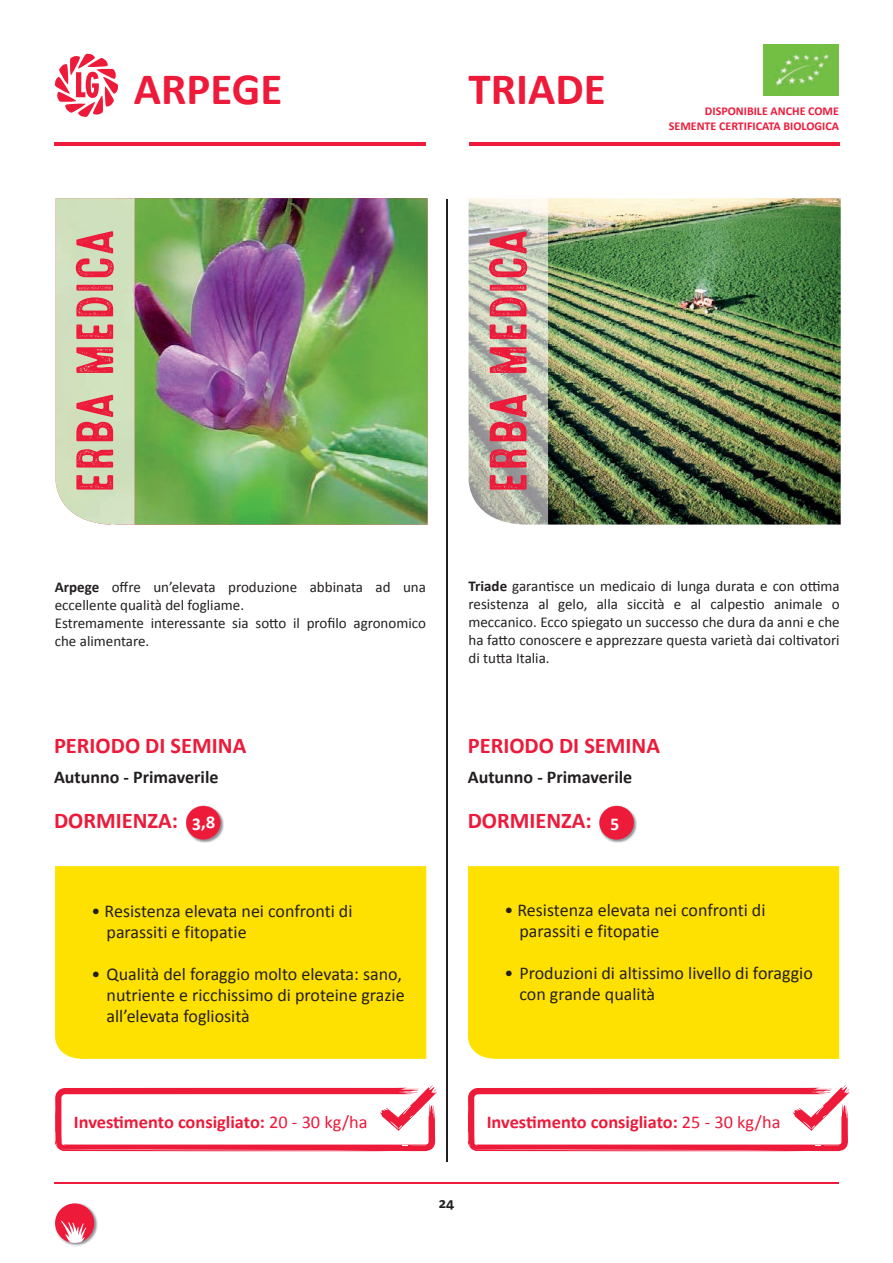
<style>
.page{position:relative;width:893px;height:1263px;background:#fff}
.page>*{position:absolute;margin:0;border:0;box-sizing:border-box;transform-origin:0 0}
.t1{font:52.5px "Microbrew Soft Three";letter-spacing:.015em;color:#ed1a3a}
.t2{font:700 45px "Calibri";color:#ed1a3a}
.t3{font:700 22.5px "Calibri";color:#ed1a3a}
.t4{font:18px/21px "Calibri";color:#231f20}
.t5{font:700 18px "Calibri";color:#ed1a3a}
.t6{font:700 18px "Calibri";color:#231f20}
.t7{font:15px/18px "Calibri";color:#231f20}
.t8{font:700 15px "Calibri";color:#231f20}
.t9{font:700 12px/14.4px "Calibri";color:#ed1a3a;text-align:right}
.s1{font-weight:700}
.s2{font-size:18px;color:#fff}
.s3{font-weight:400}
</style>
<div class="page">
<div style="left:55px;top:866px;width:371px;height:193px;background:#ffe101"></div>
<div style="left:468px;top:866px;width:371px;height:193px;background:#ffe101"></div>
<hr style="left:54px;top:1182px;width:785px;height:2px;background:#ed1a3a">
<img style="left:194px;top:815px;width:30px;height:28px">
<svg style="left:186px;top:806px;width:35px;height:33px"></svg>
<img style="left:607px;top:815px;width:30px;height:28px">
<svg style="left:599px;top:806px;width:35px;height:33px"></svg>
<hr style="left:55px;top:143px;width:371px;height:3px;background:#ed1a3a">
<hr style="left:469px;top:143px;width:371px;height:3px;background:#ed1a3a">
<img style="left:135px;top:198px;width:292px;height:327px">
<img style="left:548px;top:198px;width:293px;height:327px">
<div style="left:55px;top:198px;width:80px;height:327px;background:#cfe0bd"></div>
<svg style="left:468px;top:198px;width:80px;height:327px;background:#c2c6b9"></svg>
<img style="left:764px;top:45px;width:75px;height:50px">
<svg style="left:468px;top:1085px;width:381px;height:66px"></svg>
<svg style="left:55px;top:1085px;width:382px;height:66px"></svg>
<hr style="left:446px;top:199px;width:2px;height:963px;background:#231f20">
<svg style="left:55px;top:53px;width:63px;height:64px"></svg>
<img style="left:55px;top:1203px;width:43px;height:43px">
<div style="left:55px;top:1203px;width:39px;height:40px;background:#ed1a3a;border-radius:50%"></div>
<svg style="left:61px;top:1221px;width:25px;height:22px"></svg>
<h2 class="t2" style="left:134px;top:61px;width:150px">ARPEGE</h2>
<h2 class="t2" style="left:468px;top:61px;width:139px">TRIADE</h2>
<h1 class="t1" style="left:65px;top:493px;width:266px;rotate:-90deg">ERBA MEDICA</h1>
<h1 class="t1" style="left:479px;top:493px;width:266px;rotate:-90deg">ERBA MEDICA</h1>
<p class="t9" style="left:669px;top:103px;width:172px">DISPONIBILE ANCHE COME<br>SEMENTE CERTIFICATA BIOLOGICA</p>
<p class="t7" style="left:55px;top:577px;width:373px"><span class="s1">Arpege</span> offre un’elevata produzione abbinata ad una eccellente qualità del fogliame.<br>Estrema mente interessante sia sotto il profilo agronomico che alimentare.</p>
<p class="t7" style="left:468px;top:576px;width:373px;text-align:justify"><span class="s1">Triade</span> garantisce un medicaio di lunga durata e con ottima resistenza al gelo, alla siccità e al calpestio animale o meccanico. Ecco spiegato un successo che dura da anni e che ha fatto conoscere e ap prezzare questa varietà dai coltivatori di tutta Italia.</p>
<h3 class="t3" style="left:54px;top:731px;width:194px">PERIODO DI SEMINA</h3>
<p class="t6" style="left:54px;top:765px;width:166px">Autunno - Primaverile</p>
<h3 class="t3" style="left:54px;top:806px;width:163px">DORMIENZA: <span class="s2">3,8</span></h3>
<p class="t4" style="left:107px;top:899px;width:247px;text-indent:-15px">• Resistenza elevata nei confronti di parassiti e fitopatie</p>
<p class="t4" style="left:107px;top:962px;width:300px;text-indent:-15px">• Qualità del foraggio molto elevata: sano, nutriente e ricchissimo di proteine grazie all’elevata fogliosità</p>
<h3 class="t3" style="left:468px;top:731px;width:194px">PERIODO DI SEMINA</h3>
<p class="t6" style="left:468px;top:765px;width:166px">Autunno - Primaverile</p>
<h3 class="t3" style="left:468px;top:806px;width:153px">DORMIENZA: <span class="s2">5</span></h3>
<p class="t4" style="left:519px;top:898px;width:247px;text-indent:-15px">• Resistenza elevata nei confronti di parassiti e fitopatie</p>
<p class="t4" style="left:519px;top:961px;width:295px;text-indent:-15px">• Produzioni di altissimo livello di foraggio con grande qualità</p>
<p class="t5" style="left:74px;top:1111px;width:295px">Investimento consigliato: <span class="s3">20 - 30 kg/ha</span></p>
<p class="t5" style="left:487px;top:1111px;width:295px">Investimento consigliato: <span class="s3">25 - 30 kg/ha</span></p>
<p class="t8" style="left:439px;top:1194px;width:17px">24</p>
</div>
